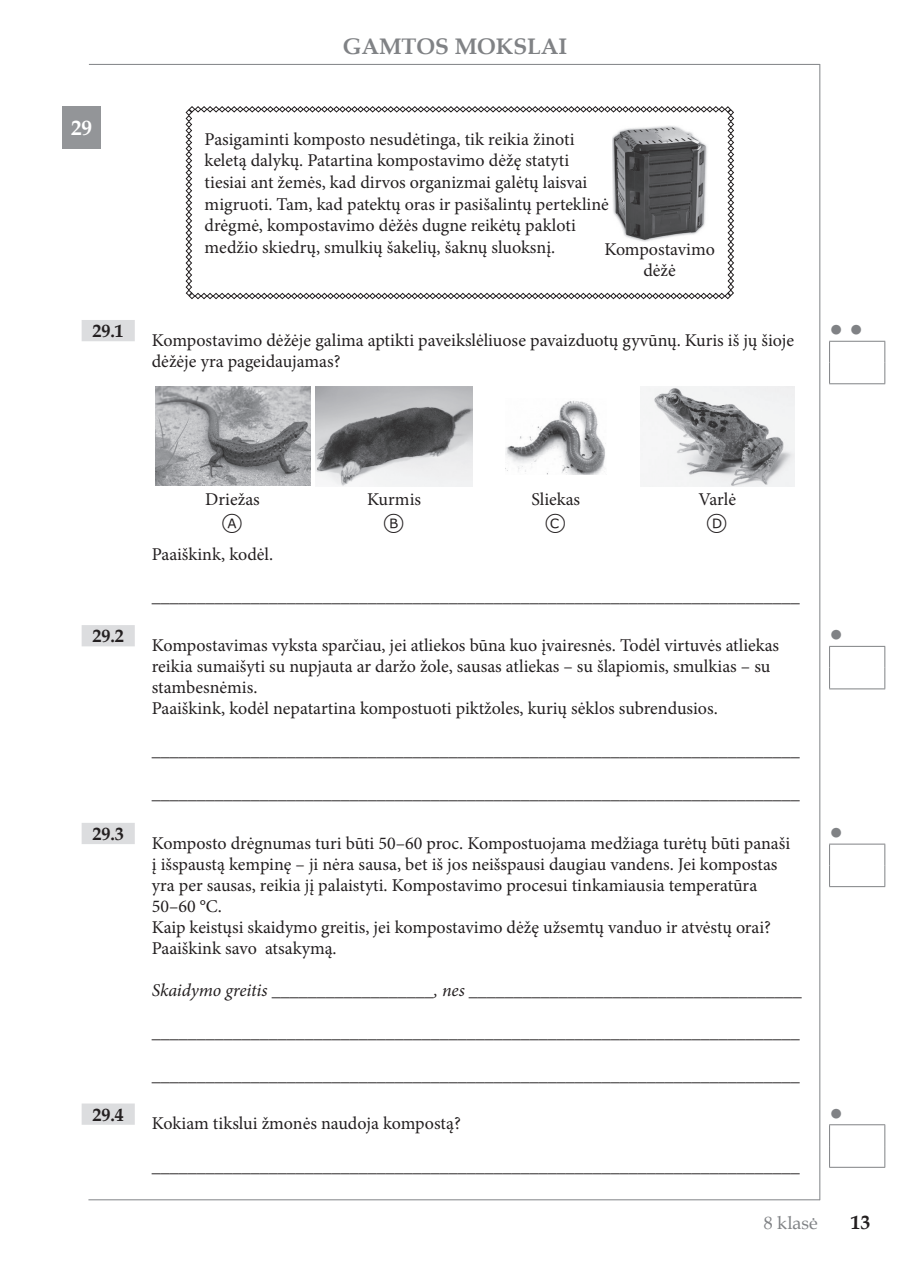
<style>
.page{position:relative;width:910px;height:1280px;background:#fff}
.page>*{position:absolute;margin:0;border:0;box-sizing:border-box;transform-origin:0 0}
.t1{font:24px "TIMSS options";color:#231f20}
.t2{font:700 22.5px "Book Antiqua";color:#808285}
.t3{font:22.5px "Arial";color:#808285}
.t4{font:700 21px "Book Antiqua";color:#fff}
.t5{font:700 19.5px "Book Antiqua";color:#231f20}
.t6{font:18px/21px "Minion Pro";color:#231f20}
.t7{font:italic 18px "Minion Pro";letter-spacing:-.005em;color:#231f20}
.t8{font:700 18px "Book Antiqua";color:#231f20}
.t9{font:18px "Book Antiqua";color:#808285}
</style>
<div class="page">
<hr style="left:89px;top:64px;width:731px;height:1px;background:#808285">
<hr style="left:819px;top:64px;width:1px;height:1136px;background:#808285">
<hr style="left:88px;top:1199px;width:732px;height:1px;background:#808285">
<div style="left:63px;top:106px;width:38px;height:43px;background:#939598"></div>
<svg style="left:82px;top:320px;width:53px;height:805px"></svg>
<hr style="left:829px;top:341px;width:56px;height:1px;background:#808285">
<svg style="left:829px;top:342px;width:1px;height:41px"></svg>
<svg style="left:884px;top:342px;width:1px;height:41px"></svg>
<hr style="left:829px;top:383px;width:56px;height:1px;background:#808285">
<hr style="left:829px;top:646px;width:56px;height:1px;background:#808285">
<svg style="left:829px;top:647px;width:1px;height:41px"></svg>
<svg style="left:884px;top:647px;width:1px;height:41px"></svg>
<hr style="left:829px;top:688px;width:56px;height:1px;background:#808285">
<hr style="left:829px;top:844px;width:56px;height:1px;background:#808285">
<svg style="left:829px;top:844px;width:1px;height:42px"></svg>
<svg style="left:884px;top:844px;width:1px;height:42px"></svg>
<hr style="left:829px;top:886px;width:56px;height:1px;background:#808285">
<hr style="left:829px;top:1124px;width:56px;height:1px;background:#808285">
<svg style="left:829px;top:1125px;width:1px;height:42px"></svg>
<svg style="left:884px;top:1125px;width:1px;height:42px"></svg>
<hr style="left:829px;top:1167px;width:56px;height:1px;background:#808285">
<svg style="left:185px;top:106px;width:549px;height:193px"></svg>
<img style="left:155px;top:386px;width:155px;height:100px">
<img style="left:316px;top:386px;width:156px;height:100px">
<img style="left:505px;top:400px;width:101px;height:74px">
<img style="left:640px;top:386px;width:155px;height:100px">
<p class="t4" style="left:71px;top:114px;width:22px">29</p>
<p class="t8" style="left:92px;top:319px;width:33px">29.1</p>
<p class="t2" style="left:343px;top:31px;width:226px">GAMTOS MOKSLAI</p>
<p class="t6" style="left:205px;top:128px;width:406px;line-height:21.6px">Pasigaminti komposto nesudėtinga, tik reikia žinoti keletą dalykų. Patartina kompostavimo dėžę statyti tiesiai ant žemės, kad dirvos organizmai galėtų laisvai migruoti. Tam, kad patektų oras ir pasišalintų perteklinė drėgmė, kompostavimo dėžės dugne reikėtų pakloti medžio skiedrų, smulkių šakelių, šaknų sluoksnį.</p>
<p class="t6" style="left:604px;top:239px;width:112px;text-align:center">Kompostavimo dėžė</p>
<p class="t6" style="left:152px;top:330px;width:644px">Kompostavimo dėžėje galima aptikti paveikslėliuose pavaizduotų gyvūnų. Kuris iš jų šioje dėžėje yra pageidaujamas?</p>
<p class="t3" style="left:830px;top:314px;width:35px">● ●</p>
<p class="t6" style="left:205px;top:488px;width:56px">Driežas</p>
<p class="t6" style="left:367px;top:488px;width:55px">Kurmis</p>
<p class="t6" style="left:531px;top:488px;width:50px">Sliekas</p>
<p class="t6" style="left:699px;top:488px;width:39px">Varlė</p>
<h1 class="t1" style="left:223px;top:510px;width:22px">a</h1>
<h1 class="t1" style="left:384px;top:510px;width:22px">b</h1>
<h1 class="t1" style="left:546px;top:510px;width:22px">c</h1>
<h1 class="t1" style="left:707px;top:510px;width:22px">d</h1>
<p class="t6" style="left:152px;top:543px;width:123px">Paaiškink, kodėl.</p>
<p class="t6" style="left:152px;top:586px;width:649px">________________________________________________________________________</p>
<p class="t8" style="left:92px;top:624px;width:33px">29.2</p>
<p class="t6" style="left:152px;top:635px;width:629px">Kompostavimas vyksta sparčiau, jei atliekos būna kuo įvairesnės. Todėl virtuvės atliekas reikia sumaišyti su nupjauta ar daržo žole, sausas atliekas – su šlapiomis, smulkias – su stambesnėmis.<br>Paaiškink, kodėl nepatartina kompostuoti piktžoles, kurių sėklos subrendusios.</p>
<p class="t6" style="left:152px;top:740px;width:649px">________________________________________________________________________</p>
<p class="t3" style="left:830px;top:619px;width:15px">●</p>
<p class="t6" style="left:152px;top:782px;width:649px">________________________________________________________________________</p>
<p class="t8" style="left:92px;top:822px;width:33px">29.3</p>
<p class="t6" style="left:152px;top:832px;width:640px">Komposto drėgnumas turi būti 50–60 proc. Kompostuojama medžiaga turėtų būti panaši į išspaustą kempinę – ji nėra sausa, bet iš jos neišspausi daugiau vandens. Jei kompostas yra per sausas, reikia jį palaistyti. Kompostavimo procesui tinkamiausia temperatūra 50–60 °C.<br>Kaip keistųsi skaidymo greitis, jei kompostavimo dėžę užsemtų vanduo ir atvėstų orai?<br>Paaiškink savo atsakymą.</p>
<p class="t7" style="left:152px;top:978px;width:652px">Skaidymo greitis __________________, nes _____________________________________</p>
<p class="t7" style="left:152px;top:1020px;width:649px">________________________________________________________________________</p>
<p class="t3" style="left:830px;top:817px;width:15px">●</p>
<p class="t7" style="left:152px;top:1062px;width:649px">________________________________________________________________________</p>
<p class="t8" style="left:92px;top:1102px;width:33px">29.4</p>
<p class="t6" style="left:152px;top:1113px;width:311px">Kokiam tikslui žmonės naudoja kompostą?</p>
<p class="t6" style="left:152px;top:1155px;width:649px">________________________________________________________________________</p>
<p class="t3" style="left:830px;top:1097px;width:15px">●</p>
<p class="t9" style="left:764px;top:1210px;width:55px">8 klasė</p>
<p class="t5" style="left:851px;top:1209px;width:21px">13</p>
</div>
